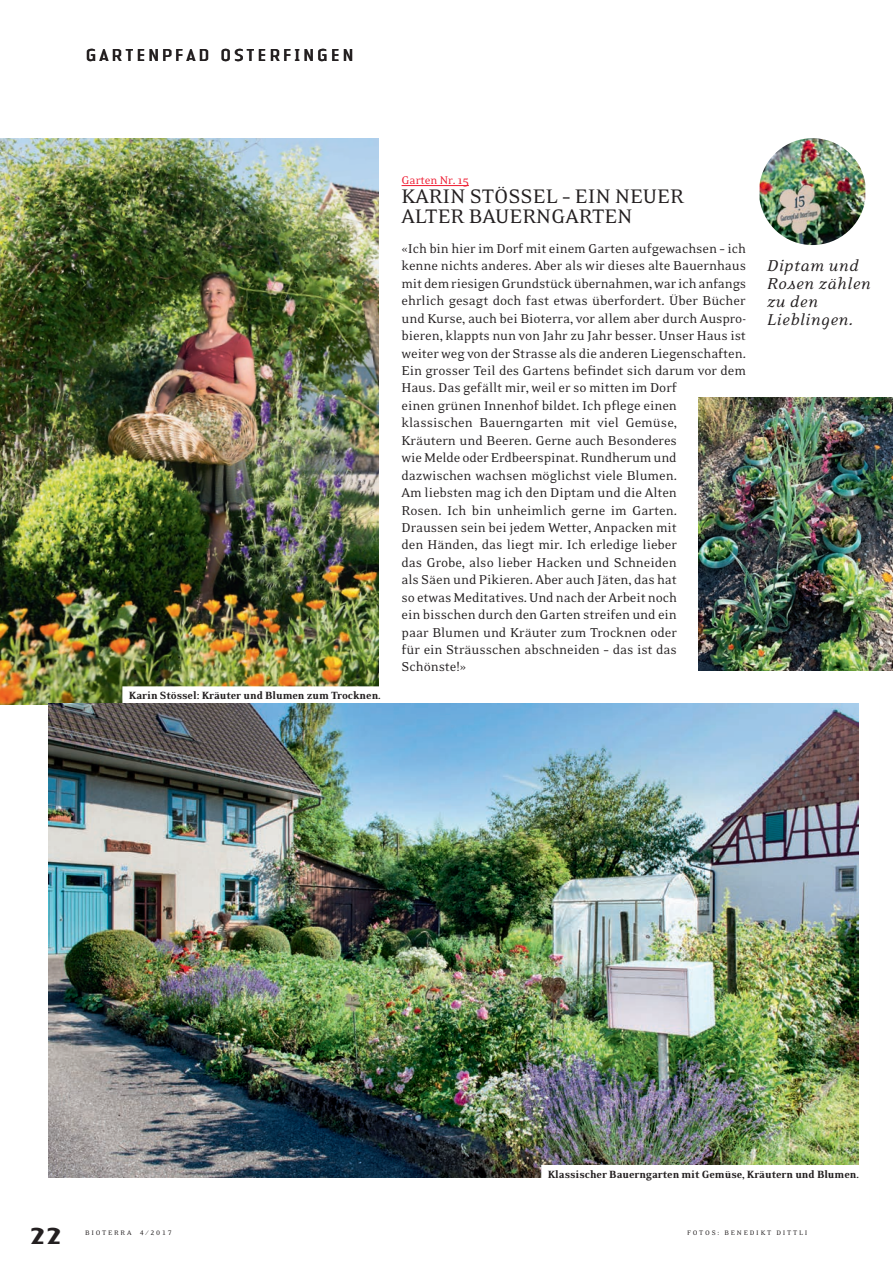
<style>
.page{position:relative;width:893px;height:1263px;background:#fff}
.page>*{position:absolute;margin:0;border:0;box-sizing:border-box;transform-origin:0 0}
.t1{font:700 24px "LT Authentic Small Serif";color:#231f20}
.Saison_Titel_NEU_15{font:22.5px/19.5px "Eidetic Neo";color:#231f20}
.Legende_8_Balken{font:italic 18px/18px "Eidetic Neo";letter-spacing:.03em;color:#231f20}
.Normal_Bioterra_oE{font:18px "LT Authentic Sans";letter-spacing:.1em;color:#231f20}
.Normal_Bioterra_oE-2{font:14.7px/17.4px "Eidetic Neo";letter-spacing:-.005em;color:#231f20}
.Saison_Titel_NEU_15-2{font:12.75px "Eidetic Neo";letter-spacing:-.005em;color:#ee1a30}
.Legende_8_Balken-2{font:900 12px "Eidetic Neo";letter-spacing:-.005em;color:#231f20}
.t2{font:7.5px "Eidetic Neo";letter-spacing:.24em;color:#231f20}
.s1{font-family:"Eidetic Neo Fractions"}
</style>
<div class="page">
<img style="left:698px;top:398px;width:195px;height:273px">
<hr style="left:402px;top:185px;width:67px;height:1px;background:#ee1a30">
<img style="left:0;top:138px;width:378px;height:566px">
<img style="left:760px;top:138px;width:105px;height:107px">
<div style="left:122px;top:686px;width:265px;height:18px;background:#fff"></div>
<img style="left:48px;top:704px;width:811px;height:473px">
<div style="left:541px;top:1165px;width:324px;height:18px;background:#fff"></div>
<p class="Normal_Bioterra_oE" style="left:85px;top:44px;width:271px">GARTENPFAD OSTERFINGEN</p>
<p class="Legende_8_Balken-2" style="left:129px;top:690px;width:254px">Karin Stössel: Kräuter und Blumen zum Trocknen.</p>
<p class="Saison_Titel_NEU_15-2" style="left:402px;top:174px;width:69px">Garten Nr. 15</p>
<p class="Saison_Titel_NEU_15" style="left:402px;top:187px;width:284px">KARIN STÖSSEL – EIN NEUER<br>ALTER BAUERNGARTEN</p>
<p class="Normal_Bioterra_oE-2" style="left:402px;top:240px;width:346px">«Ich bin hier im Dorf mit einem Garten aufgewachsen – ich kenne nichts anderes. Aber als wir dieses alte Bauernhaus mit dem riesigen Grundstück übernahmen, war ich anfangs ehrlich gesagt doch fast etwas überfordert. Über Bücher und Kurse, auch bei Bioterra, vor allem aber durch Auspro&shy;bieren, klappts nun von Jahr zu Jahr besser. Unser Haus ist weiter weg von der Strasse als die anderen Liegenschaften.<br>Ein grosser Teil des Gartens befindet sich darum vor dem Haus. Das gefällt mir, weil er so mitten im Dorf<br>einen grünen Innenhof bildet. Ich pflege einen klassischen Bauerngarten mit viel Gemüse,<br>Kräutern und Beeren. Gerne auch Besonderes<br>wie Melde oder Erdbeerspinat. Rundherum und dazwischen wachsen möglichst viele Blumen.<br>Am liebsten mag ich den Diptam und die Alten<br>Rosen. Ich bin unheimlich gerne im Garten.<br>Draussen sein bei jedem Wetter, Anpacken mit<br>den Händen, das liegt mir. Ich erledige lieber<br>das Grobe, also lieber Hacken und Schneiden<br>als Säen und Pikieren. Aber auch Jäten, das hat<br>so etwas Meditatives. Und nach der Arbeit noch<br>ein bisschen durch den Garten streifen und ein<br>paar Blumen und Kräuter zum Trocknen oder<br>für ein Sträusschen abschneiden – das ist das<br>Schönste!»</p>
<p class="Legende_8_Balken" style="left:767px;top:257px;width:105px">Diptam und<br>Rosen zählen zu den<br>Lieblingen.</p>
<p class="t1" style="left:30px;top:1221px;width:33px">22</p>
<p class="t2" style="left:85px;top:1229px;width:88px">BIOTERRA <span class="s1">4 / 2017</span></p>
<p class="Legende_8_Balken-2" style="left:548px;top:1168px;width:313px">Klassischer Bauerngarten mit Gemüse, Kräutern und Blumen.</p>
<p class="t2" style="left:687px;top:1228px;width:122px">FOTOS: BENEDIKT DITTLI</p>
</div>
